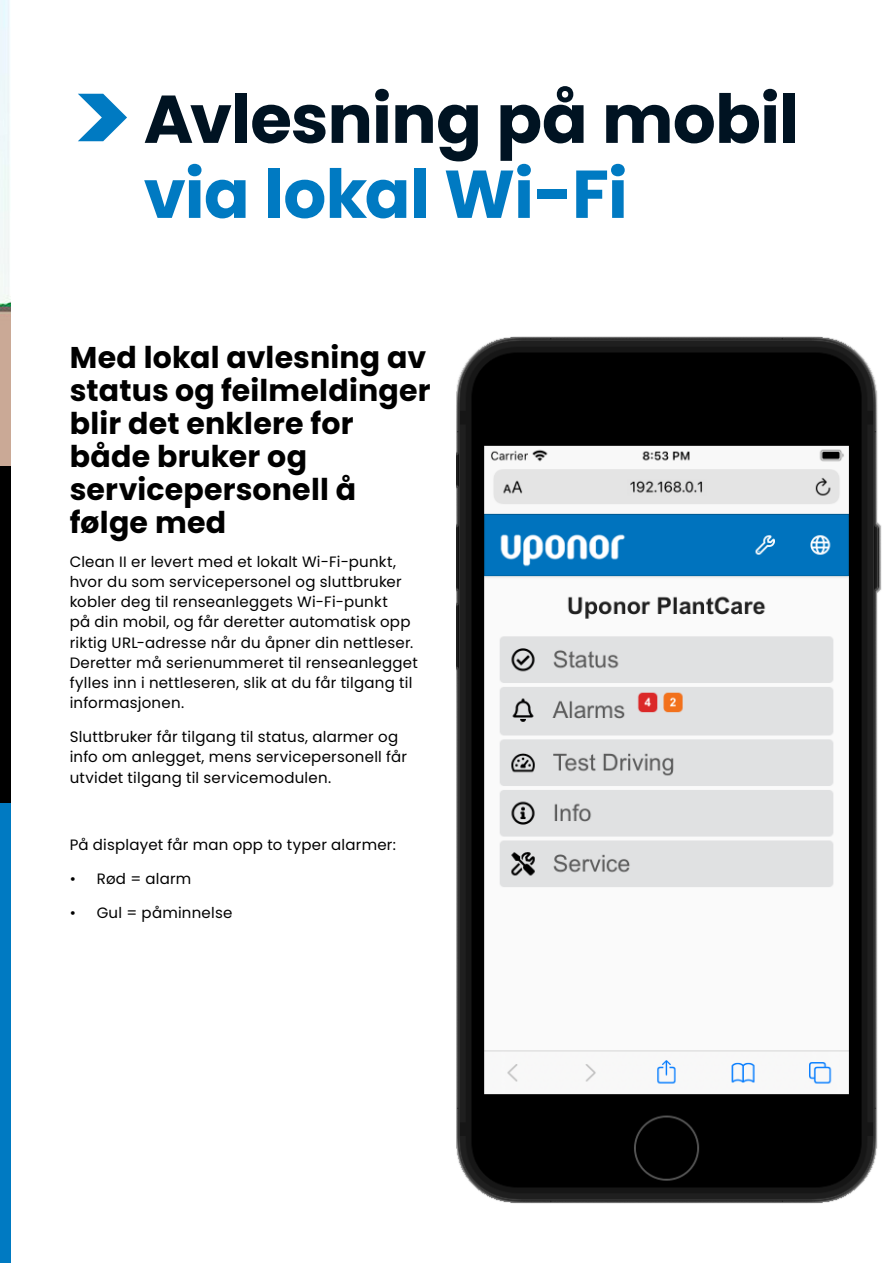
<style>
.page{position:relative;width:893px;height:1263px;background:#fff}
.page>*{position:absolute;margin:0;border:0;box-sizing:border-box;transform-origin:0 0}
.Large_Header_-_45pt{font:700 67.5px/75px "Poppins";letter-spacing:-.01em;color:#001322}
.Body_Copy_-_9pt{font:700 30px/33px "Poppins";letter-spacing:.005em;color:#000}
.Body_Copy_-_9pt-2{font:15px/20.2px "Poppins";letter-spacing:.015em;color:#000}
.s1{color:#007ac2}
</style>
<div class="page">
<div style="left:0;top:657px;width:11px;height:606px;background:#007ac2"></div>
<img style="left:0;top:0;width:11px;height:466px">
<div style="left:0;top:466px;width:11px;height:337px;background:#000"></div>
<img style="left:457px;top:336px;width:425px;height:867px">
<svg style="left:78px;top:94px;width:49px;height:47px"></svg>
<p class="Large_Header_-_45pt" style="left:144px;top:82px;width:657px">Avlesning på mobil <span class="s1">via lokal Wi-Fi</span></p>
<p class="Body_Copy_-_9pt" style="left:70px;top:341px;width:362px">Med lokal avlesning av status og feilmeldinger blir det enklere for både bruker og servicepersonell å følge med</p>
<p class="Body_Copy_-_9pt-2" style="left:70px;top:551px;width:350px">Clean II er levert med et lokalt Wi-Fi-punkt, hvor du som servicepersonel og sluttbruker kobler deg til renseanleggets Wi-Fi-punkt<br>på din mobil, og får deretter automatisk opp riktig URL-adresse når du åpner din nettleser.<br>Deretter må serienummeret til renseanlegget fylles inn i nettleseren, slik at du får tilgang til informasjonen.</p>
<p class="Body_Copy_-_9pt-2" style="left:70px;top:727px;width:339px">Sluttbruker får tilgang til status, alarmer og info om anlegget, mens servicepersonell får utvidet tilgang til servicemodulen.</p>
<p class="Body_Copy_-_9pt-2" style="left:70px;top:835px;width:328px">På displayet får man opp to typer alarmer:</p>
<p class="Body_Copy_-_9pt-2" style="left:70px;top:868px;width:123px">• Rød = alarm</p>
<p class="Body_Copy_-_9pt-2" style="left:70px;top:902px;width:164px">• Gul = påminnelse</p>
</div>
